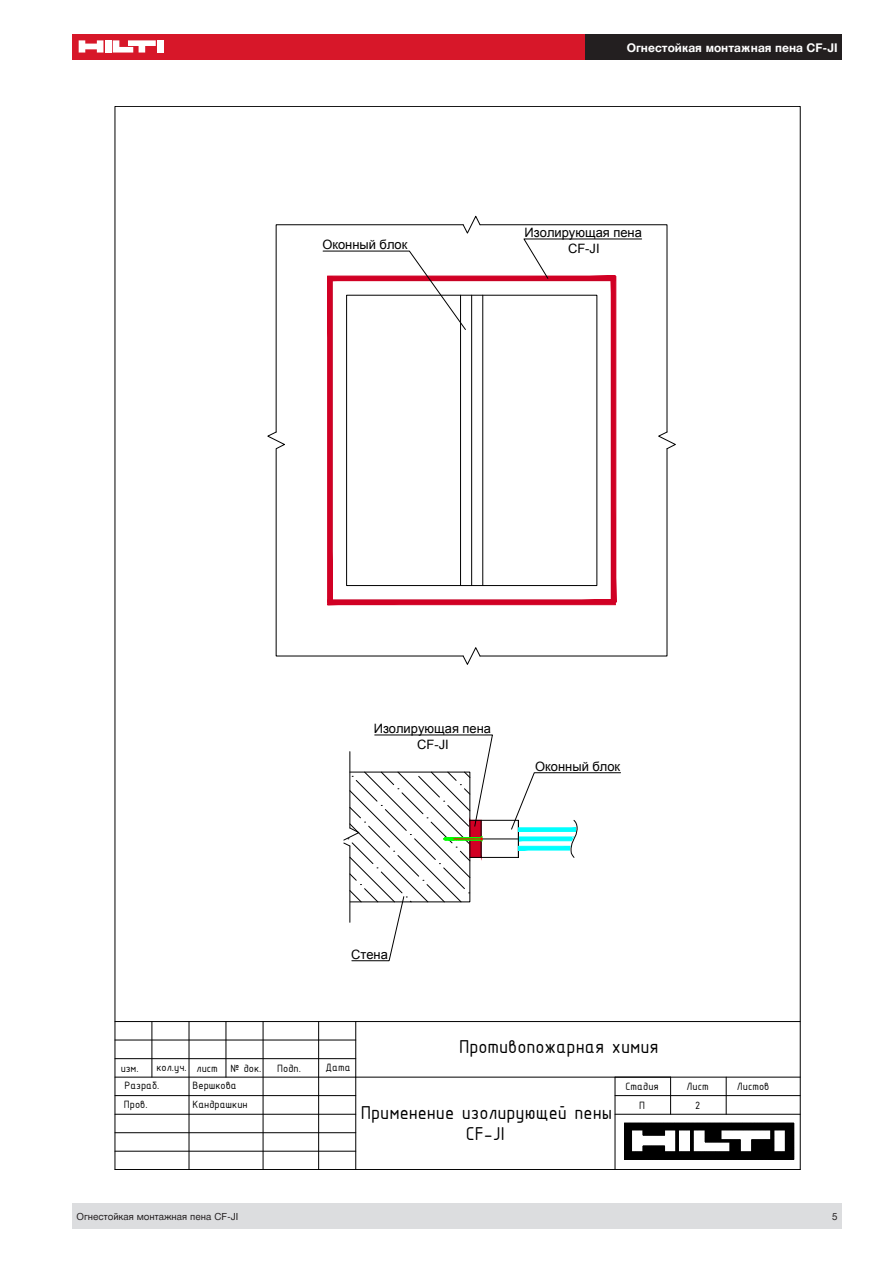
<style>
.page{position:relative;width:893px;height:1263px;background:#fff}
.page>*{position:absolute;margin:0;border:0;box-sizing:border-box;transform-origin:0 0}
.t1{font:20.1px/21.6px "ISOCPEUR";color:#000;text-align:center}
.t2{font:12.9px/15.8px "Arial";color:#000;text-align:center}
.t3{font:700 12px "Hilti";color:#fff}
.t4{font:11.4px/18.5px "ISOCPEUR";color:#000}
.t5{font:9.75px "Hilti";color:#231f20}
</style>
<div class="page">
<div style="left:72px;top:34px;width:513px;height:26px;background:#d71729"></div>
<div style="left:105px;top:40px;width:6px;height:13px;background:#fff"></div>
<div style="left:157px;top:40px;width:7px;height:13px;background:#fff"></div>
<svg style="left:79px;top:40px;width:24px;height:13px"></svg>
<svg style="left:113px;top:40px;width:43px;height:13px"></svg>
<div style="left:585px;top:34px;width:257px;height:26px;background:#231f20"></div>
<div style="left:72px;top:1203px;width:770px;height:26px;background:#dcdddf"></div>
<hr style="left:115px;top:1021px;width:241px;height:1px;background:#000">
<hr style="left:356px;top:1077px;width:444px;height:1px;background:#000">
<hr style="left:115px;top:1058px;width:241px;height:1px;background:#000">
<hr style="left:615px;top:1095px;width:185px;height:1px;background:#000">
<hr style="left:115px;top:1077px;width:241px;height:1px;background:#000">
<hr style="left:115px;top:1095px;width:241px;height:1px;background:#000">
<hr style="left:115px;top:1114px;width:241px;height:1px;background:#000">
<hr style="left:615px;top:1114px;width:185px;height:1px;background:#000">
<hr style="left:115px;top:1132px;width:241px;height:1px;background:#000">
<hr style="left:115px;top:1151px;width:241px;height:1px;background:#000">
<hr style="left:151px;top:1021px;width:1px;height:56px;background:#000">
<hr style="left:189px;top:1021px;width:1px;height:149px;background:#000">
<hr style="left:225px;top:1021px;width:1px;height:56px;background:#000">
<hr style="left:263px;top:1021px;width:1px;height:149px;background:#000">
<hr style="left:318px;top:1021px;width:1px;height:149px;background:#000">
<hr style="left:355px;top:1021px;width:1px;height:149px;background:#000">
<hr style="left:614px;top:1077px;width:1px;height:93px;background:#000">
<hr style="left:670px;top:1077px;width:1px;height:37px;background:#000">
<hr style="left:726px;top:1077px;width:1px;height:37px;background:#000">
<hr style="left:356px;top:1021px;width:444px;height:1px;background:#000">
<svg style="left:624px;top:1122px;width:171px;height:38px"></svg>
<hr style="left:115px;top:1039px;width:241px;height:1px;background:#000">
<svg style="left:267px;top:215px;width:409px;height:450px"></svg>
<svg style="left:344px;top:734px;width:277px;height:228px"></svg>
<p class="t2" style="left:322px;top:237px;width:86px">Оконный блок</p>
<p class="t3" style="left:627px;top:41px;width:212px">Огнестойкая монтажная пена CF-JI</p>
<p class="t2" style="left:525px;top:225px;width:119px">Изолирующая пена<br>CF-JI</p>
<p class="t2" style="left:374px;top:721px;width:119px">Изолирующая пена<br>CF-JI</p>
<p class="t2" style="left:535px;top:759px;width:86px">Оконный блок</p>
<p class="t2" style="left:351px;top:947px;width:38px">Стена</p>
<p class="t4" style="left:121px;top:1058px;width:20px">изм.</p>
<p class="t4" style="left:156px;top:1058px;width:107px">кол.уч. лист № док.</p>
<p class="t4" style="left:277px;top:1058px;width:25px">Подп.</p>
<p class="t4" style="left:325px;top:1058px;width:27px">Дата</p>
<p class="t4" style="left:124px;top:1076px;width:37px">Разраб.<br>Пров.</p>
<p class="t4" style="left:192px;top:1076px;width:57px">Вершкова<br>Кандрашкин</p>
<p class="t1" style="left:459px;top:1035px;width:201px">Противопожарная химия</p>
<p class="t4" style="left:625px;top:1077px;width:35px">Стадия</p>
<p class="t4" style="left:687px;top:1077px;width:24px">Лист</p>
<p class="t4" style="left:737px;top:1077px;width:34px">Листов</p>
<p class="t4" style="left:639px;top:1095px;width:7px">П</p>
<p class="t4" style="left:695px;top:1095px;width:7px">2</p>
<p class="t1" style="left:361px;top:1101px;width:253px">Применение изолирующей пены<br>CF-JI</p>
<p class="t5" style="left:77px;top:1211px;width:163px">Огнестойкая монтажная пена CF-JI</p>
<p class="t5" style="left:832px;top:1211px;width:7px">5</p>
</div>
